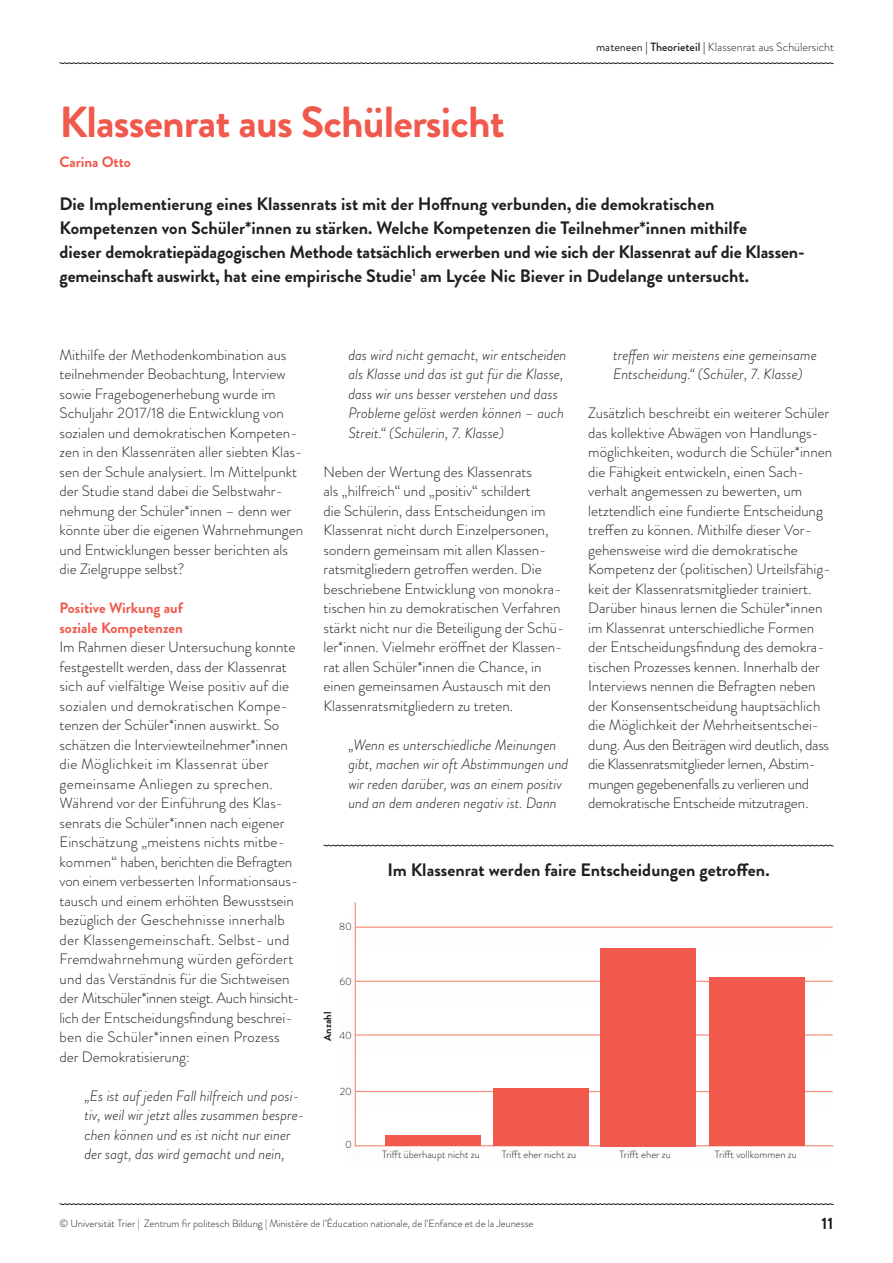
<style>
.page{position:relative;width:893px;height:1263px;background:#fff}
.page>*{position:absolute;margin:0;border:0;box-sizing:border-box;transform-origin:0 0}
.t1{font:700 43.5px "Brandon Grotesque";letter-spacing:-.02em;color:#f0594c}
.t2{font:700 18px/24px "Brandon Grotesque";color:#231f20}
.t3{font:700 16.5px "Brandon Grotesque";color:#231f20}
.t4{font:300 15px/19.5px "Brandon Grotesque";color:#231f20}
.t5{font:italic 300 15px/19.5px "Brandon Grotesque";color:#231f20}
.t6{font:700 15px/19.5px "Brandon Grotesque";color:#f0594c}
.t7{font:300 12px "Brandon Grotesque";color:#231f20}
.t8{font:300 10.5px "Brandon Grotesque";color:#231f20}
.t9{font:700 10.5px "Brandon Grotesque";color:#231f20}
.s1{font-weight:400}
.s2{font-weight:500}
</style>
<div class="page">
<svg style="left:59px;top:1203px;width:775px;height:2px;background:#868384"></svg>
<svg style="left:59px;top:62px;width:775px;height:2px;background:#878586"></svg>
<svg style="left:323px;top:845px;width:511px;height:1px"></svg>
<svg style="left:354px;top:902px;width:480px;height:245px"></svg>
<div style="left:340px;top:923px;width:502px;height:31px;background:#fefefe"></div>
<hr style="left:355px;top:926px;width:478px;height:2px;background:#f58b75">
<div style="left:340px;top:977px;width:502px;height:31px;background:#fefefe"></div>
<hr style="left:355px;top:981px;width:478px;height:1px;background:#f58b75">
<div style="left:340px;top:1031px;width:502px;height:30px;background:#fefefe"></div>
<hr style="left:355px;top:1034px;width:478px;height:1px;background:#f58b75">
<div style="left:340px;top:1087px;width:502px;height:31px;background:#fefefe"></div>
<hr style="left:355px;top:1091px;width:478px;height:1px;background:#f58b75">
<div style="left:385px;top:1135px;width:96px;height:11px;background:#f0594c"></div>
<div style="left:493px;top:1088px;width:96px;height:58px;background:#f0594c"></div>
<div style="left:600px;top:948px;width:96px;height:198px;background:#f0594c"></div>
<div style="left:709px;top:977px;width:96px;height:169px;background:#f0594c"></div>
<p class="t7" style="left:596px;top:39px;width:239px"><span class="s1">mateneen</span> <span class="s2">| Theorieteil |</span> Klassenrat aus Schülersicht</p>
<h1 class="t1" style="left:60px;top:91px;width:447px">Klassenrat aus Schülersicht</h1>
<p class="t6" style="left:60px;top:152px;width:73px">Carina Otto</p>
<p class="t2" style="left:60px;top:192px;width:747px">Die Implementierung eines Klassenrats ist mit der Hoffnung verbunden, die demokratischen Kompetenzen von Schüler*innen zu stärken. Welche Kompetenzen die Teilnehmer*innen mithilfe<br>dieser demokratiepädagogischen Methode tatsächlich erwerben und wie sich der Klassenrat auf die Klassen&shy;gemeinschaft auswirkt, hat eine empirische Studie<sup>1</sup> am Lycée Nic Biever in Dudelange untersucht.</p>
<p class="t4" style="left:60px;top:345px;width:245px">Mithilfe der Methodenkombination aus teilnehmender Beobachtung, Interview sowie Fragebogenerhebung wurde im Schuljahr 2017/18 die Entwicklung von sozialen und demokratischen Kompeten&shy;zen in den Klassenräten aller siebten Klas&shy;sen der Schule analysiert. Im Mittelpunkt der Studie stand dabei die Selbstwahr&shy;nehmung der Schüler*innen – denn wer könnte über die eigenen Wahrnehmungen und Entwicklungen besser berichten als die Zielgruppe selbst?</p>
<p class="t6" style="left:60px;top:599px;width:125px">Positive Wirkung auf soziale Kompetenzen</p>
<p class="t4" style="left:60px;top:637px;width:242px">Im Rahmen dieser Untersuchung konnte festgestellt werden, dass der Klassenrat sich auf vielfältige Weise positiv auf die sozialen und demokratischen Kompe&shy;tenzen der Schüler*innen auswirkt. So schätzen die Interviewteilnehmer*innen die Möglichkeit im Klassenrat über gemeinsame Anliegen zu sprechen.<br>Während vor der Einführung des Klas&shy;senrats die Schüler*innen nach eigener Einschätzung „meistens nichts mitbe&shy;kommen“ haben, berichten die Befragten von einem verbesserten Informationsaus&shy;tausch und einem erhöhten Bewusstsein bezüglich der Geschehnisse innerhalb der Klassengemeinschaft. Selbst- und Fremdwahrnehmung würden gefördert und das Verständnis für die Sichtweisen der Mitschüler*innen steigt. Auch hinsicht&shy;lich der Entscheidungsfindung beschrei&shy;ben die Schüler*innen einen Prozess der Demokratisierung:</p>
<p class="t5" style="left:84px;top:1086px;width:222px">„Es ist auf jeden Fall hilfreich und posi&shy;tiv, weil wir jetzt alles zusammen bespre&shy;chen können und es ist nicht nur einer der sagt, das wird gemacht und nein,</p>
<p class="t5" style="left:348px;top:345px;width:220px">das wird nicht gemacht, wir entscheiden als Klasse und das ist gut für die Klasse, dass wir uns besser verstehen und dass Probleme gelöst werden können – auch Streit.“ (Schülerin, 7. Klasse)</p>
<p class="t4" style="left:323px;top:462px;width:242px">Neben der Wertung des Klassenrats<br>als „hilfreich“ und „positiv“ schildert<br>die Schülerin, dass Entscheidungen im Klassenrat nicht durch Einzelpersonen, sondern gemeinsam mit allen Klassen&shy;ratsmitgliedern getroffen werden. Die beschriebene Entwicklung von monokra&shy;tischen hin zu demokratischen Verfahren stärkt nicht nur die Beteiligung der Schü&shy;ler*innen. Vielmehr eröffnet der Klassen&shy;rat allen Schüler*innen die Chance, in einen gemeinsamen Austausch mit den Klassenratsmitgliedern zu treten.</p>
<p class="t5" style="left:348px;top:735px;width:221px">„Wenn es unterschiedliche Meinungen gibt, machen wir oft Abstimmungen und wir reden darüber, was an einem positiv und an dem anderen negativ ist. Dann</p>
<p class="t5" style="left:613px;top:345px;width:205px">treffen wir meistens eine gemeinsame<br>Entscheidung.“ (Schüler, 7. Klasse)</p>
<p class="t4" style="left:588px;top:403px;width:246px">Zusätzlich beschreibt ein weiterer Schüler das kollektive Abwägen von Handlungs&shy;möglichkeiten, wodurch die Schüler*innen die Fähigkeit entwickeln, einen Sach&shy;verhalt angemessen zu bewerten, um letztendlich eine fundierte Entscheidung treffen zu können. Mithilfe dieser Vor&shy;gehensweise wird die demokratische Kompetenz der (politischen) Urteilsfähig&shy;keit der Klassenratsmitglieder trainiert.<br>Darüber hinaus lernen die Schüler*innen im Klassenrat unterschiedliche Formen der Entscheidungsfindung des demokra&shy;tischen Prozesses kennen. Innerhalb der Interviews nennen die Befragten neben der Konsensentscheidung hauptsächlich die Möglichkeit der Mehrheitsentschei&shy;dung. Aus den Beiträgen wird deutlich, dass die Klassenratsmitglieder lernen, Abstim&shy;mungen gegebenenfalls zu verlieren und demokratische Entscheide mitzutragen.</p>
<p class="t8" style="left:339px;top:919px;width:14px">80</p>
<p class="t8" style="left:339px;top:974px;width:14px">60</p>
<p class="t9" style="left:320px;top:1040px;width:30px;rotate:-90deg">Anzahl</p>
<p class="t8" style="left:339px;top:1029px;width:14px">40</p>
<p class="t8" style="left:340px;top:1084px;width:14px">20</p>
<p class="t8" style="left:345px;top:1137px;width:8px">0</p>
<p class="t2" style="left:387px;top:858px;width:384px">Im Klassenrat werden faire Entscheidungen getroffen.</p>
<p class="t8" style="left:382px;top:1147px;width:99px">Trifft überhaupt nicht zu</p>
<p class="t8" style="left:502px;top:1147px;width:76px">Trifft eher nicht zu</p>
<p class="t8" style="left:620px;top:1147px;width:53px">Trifft eher zu</p>
<p class="t8" style="left:715px;top:1147px;width:84px">Trifft vollkommen zu</p>
<p class="t8" style="left:60px;top:1216px;width:475px">© Universität Trier | Zentrum fir politesch Bildung | Ministère de l’Éducation nationale, de l’Enfance et de la Jeunesse</p>
<p class="t3" style="left:821px;top:1212px;width:13px">11</p>
</div>
